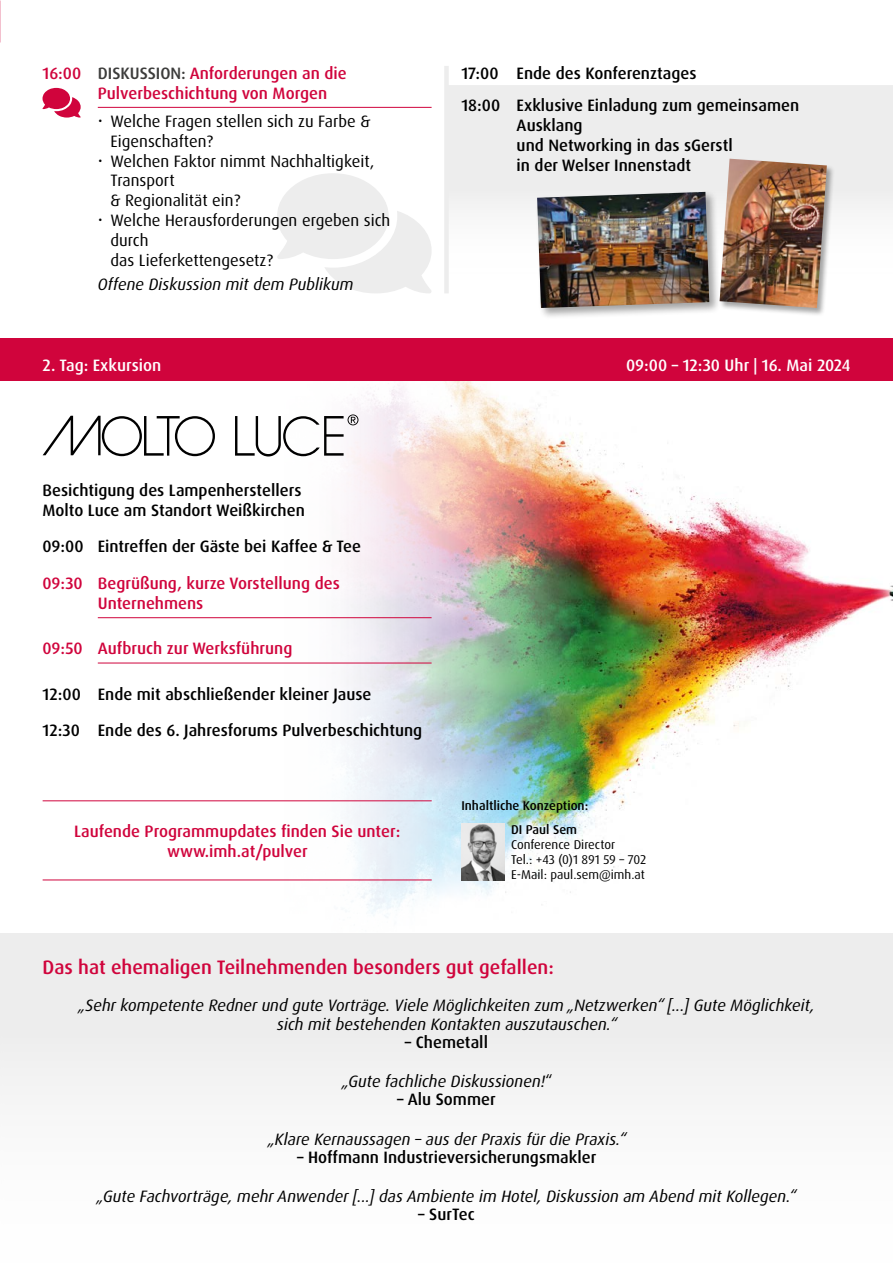
<style>
.page{position:relative;width:893px;height:1263px;background:#fff}
.page>*{position:absolute;margin:0;border:0;box-sizing:border-box;transform-origin:0 0}
.t1{font:500 19.5px "Dax Pro";color:#d0043c}
.t2{font:500 16.5px/19.8px "Dax Pro";color:#000}
.t3{font:italic 16.5px/18.1px "Dax Pro";color:#000;text-align:center}
.t4{font:500 16.5px/19.8px "Dax Pro";color:#d0043c}
.t5{font:16.5px/19.8px "Dax Pro";color:#000}
.t6{font:500 16.5px "Dax Pro";color:#fff}
.t7{font:12.75px/15.3px "Dax Pro";color:#000}
.t8{font:500 12.75px/23.1px "Dax Pro";color:#000}
.s1{color:#3c3c3b}
.s2{font-style:normal}
</style>
<div class="page">
<div style="left:446px;top:85px;width:447px;height:189px;background:#ededed"></div>
<img style="left:285px;top:381px;width:608px;height:537px">
<svg style="left:277px;top:173px;width:155px;height:120px"></svg>
<hr style="left:98px;top:107px;width:334px;height:1px;background:#d0043c">
<svg style="left:42px;top:88px;width:39px;height:30px"></svg>
<div style="left:444px;top:66px;width:5px;height:227px;background:#ededed"></div>
<div style="left:0;top:338px;width:893px;height:43px;background:#d0043c"></div>
<hr style="left:98px;top:617px;width:334px;height:1px;background:#d0043c">
<hr style="left:98px;top:663px;width:334px;height:1px;background:#d0043c">
<hr style="left:43px;top:879px;width:389px;height:1px;background:#d0043c">
<hr style="left:43px;top:800px;width:389px;height:1px;background:#d0043c">
<div style="left:0;top:933px;width:893px;height:330px;background:#f5f5f5"></div>
<img style="left:461px;top:823px;width:43px;height:57px">
<div style="left:719px;top:158px;width:117px;height:159px;background:#000;opacity:.36"></div>
<img style="left:720px;top:159px;width:107px;height:149px">
<div style="left:536px;top:190px;width:185px;height:130px;background:#000;opacity:.36"></div>
<img style="left:537px;top:192px;width:172px;height:116px">
<svg style="left:43px;top:416px;width:172px;height:40px"></svg>
<svg style="left:235px;top:414px;width:123px;height:42px"></svg>
<p class="t4" style="left:98px;top:63px;width:250px;text-indent:-55px">16:00 <span class="s1">DISKUSSION:</span> Anforderungen an die<br>Pulverbeschichtung von Morgen</p>
<p class="t5" style="left:111px;top:111px;width:281px">Welche Fragen stellen sich zu Farbe &amp;<br>Eigenschaften?<br>Welchen Faktor nimmt Nachhaltigkeit,<br>Transport<br>&amp; Regionalität ein?<br>Welche Herausforderungen ergeben sich durch<br>das Lieferkettengesetz?</p>
<p class="t3" style="left:98px;top:275px;width:257px">Offene Diskussion mit dem Publikum</p>
<p class="t2" style="left:461px;top:57px;width:339px;line-height:32.5px">17:00 Ende des Konferenztages<br>18:00 Exklusive Einladung zum gemeinsamen</p>
<p class="t2" style="left:517px;top:116px;width:218px">Ausklang<br>und Networking in das sGerstl in der Welser Innenstadt</p>
<p class="t6" style="left:43px;top:355px;width:120px">2. Tag: Exkursion</p>
<p class="t6" style="left:626px;top:355px;width:226px">09:00 – 12:30 Uhr | 16. Mai 2024</p>
<p class="t2" style="left:43px;top:480px;width:264px">Besichtigung des Lampenherstellers<br>Molto Luce am Standort Weißkirchen</p>
<p class="t2" style="left:43px;top:537px;width:320px">09:00 Eintreffen der Gäste bei Kaffee &amp; Tee</p>
<p class="t4" style="left:98px;top:574px;width:243px;text-indent:-55px">09:30 Begrüßung, kurze Vorstellung des<br>Unternehmens</p>
<p class="t4" style="left:43px;top:639px;width:251px">09:50 Aufbruch zur Werksführung</p>
<p class="t2" style="left:43px;top:684px;width:330px">12:00 Ende mit abschließender kleiner Jause</p>
<p class="t2" style="left:43px;top:721px;width:381px">12:30 Ende des 6. Jahresforums Pulverbeschichtung</p>
<p class="t4" style="left:74px;top:821px;width:328px;text-align:center">Laufende Programmupdates finden Sie unter: www.imh.at/pulver</p>
<p class="t8" style="left:511px;top:794px;width:79px;text-indent:-50px">Inhaltliche Konzeption:<br>DI Paul Sem</p>
<p class="t7" style="left:511px;top:837px;width:137px">Conference Director<br>Tel.: +43 (0)1 891 59 – 702<br>E-Mail: paul.sem@imh.at</p>
<p class="t1" style="left:43px;top:955px;width:513px">Das hat ehemaligen Teilnehmenden besonders gut gefallen:</p>
<p class="t3" style="left:78px;top:997px;width:738px">„Sehr kompetente Redner und gute Vorträge. Viele Möglichkeiten zum „Netzwerken“ [...] Gute Möglichkeit, sich mit bestehenden Kontakten auszutauschen.“</p>
<p class="t2" style="left:405px;top:1032px;width:85px">– Chemetall</p>
<p class="t3" style="left:342px;top:1072px;width:212px">„Gute fachliche Diskussionen!<span class="s2">“</span></p>
<p class="t2" style="left:397px;top:1090px;width:100px">– Alu Sommer</p>
<p class="t3" style="left:268px;top:1130px;width:360px">„Klare Kernaussagen – aus der Praxis für die Praxis.“</p>
<p class="t2" style="left:297px;top:1147px;width:301px">– Hoffmann Industrieversicherungsmakler</p>
<p class="t3" style="left:96px;top:1187px;width:702px">„Gute Fachvorträge, mehr Anwender [...] das Ambiente im Hotel, Diskussion am Abend mit Kollegen.“</p>
<p class="t2" style="left:418px;top:1205px;width:58px">– SurTec</p>
</div>
